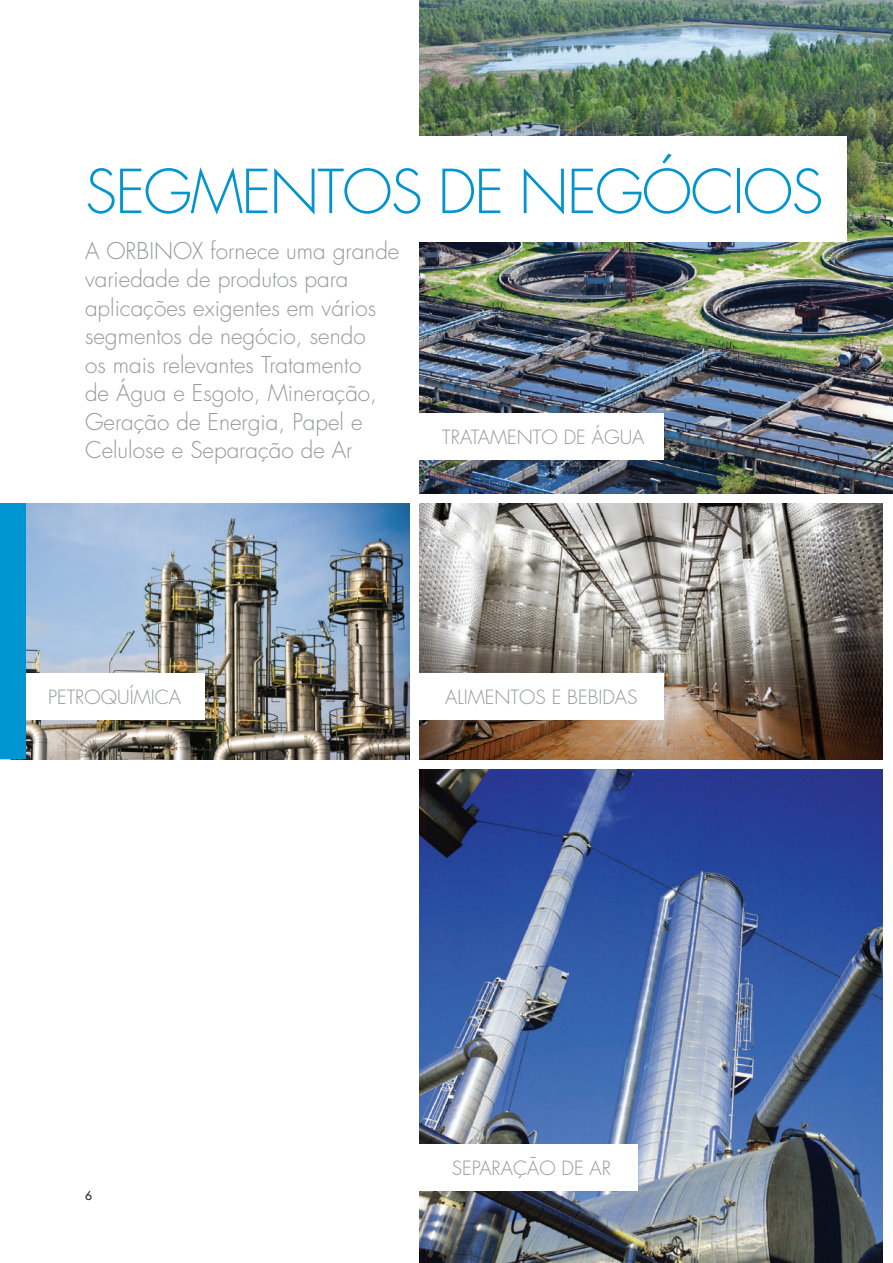
<style>
.page{position:relative;width:893px;height:1263px;background:#fff}
.page>*{position:absolute;margin:0;border:0;box-sizing:border-box;transform-origin:0 0}
.t1{font:300 58.95px "Futura";letter-spacing:-.03em;color:#0094d1}
.t2{font:300 22.5px/28.5px "Futura";color:#95979a}
.t3{font:300 19.05px "Futura";color:#95979a}
.t4{font:12px "Futura";color:#231f20}
</style>
<div class="page">
<img style="left:420px;top:770px;width:462px;height:493px">
<div style="left:402px;top:1144px;width:235px;height:47px;background:#fff"></div>
<img style="left:420px;top:504px;width:462px;height:255px">
<img style="left:26px;top:504px;width:383px;height:255px">
<img style="left:420px;top:0;width:473px;height:493px">
<div style="left:413px;top:673px;width:250px;height:46px;background:#fff"></div>
<div style="left:0;top:673px;width:205px;height:46px;background:#fff"></div>
<div style="left:413px;top:413px;width:250px;height:46px;background:#fff"></div>
<div style="left:0;top:136px;width:846px;height:105px;background:#fff"></div>
<div style="left:0;top:504px;width:26px;height:255px;background:#0094d1"></div>
<h1 class="t1" style="left:85px;top:154px;width:740px">SEGMENTOS DE NEGÓCIOS</h1>
<p class="t2" style="left:85px;top:236px;width:316px">A ORBINOX fornece uma grande variedade de produtos para aplicações exigentes em vários segmentos de negócio, sendo<br>os mais relevantes Tratamento<br>de Água e Esgoto, Mineração,<br>Geração de Energia, Papel e<br>Celulose e Separação de Ar</p>
<p class="t3" style="left:442px;top:425px;width:204px">TRATAMENTO DE ÁGUA</p>
<p class="t3" style="left:48px;top:685px;width:135px">PETROQUÍMICA</p>
<p class="t3" style="left:445px;top:685px;width:194px">ALIMENTOS E BEBIDAS</p>
<p class="t4" style="left:85px;top:1188px;width:8px">6</p>
<p class="t3" style="left:452px;top:1156px;width:161px">SEPARAÇÃO DE AR</p>
</div>
